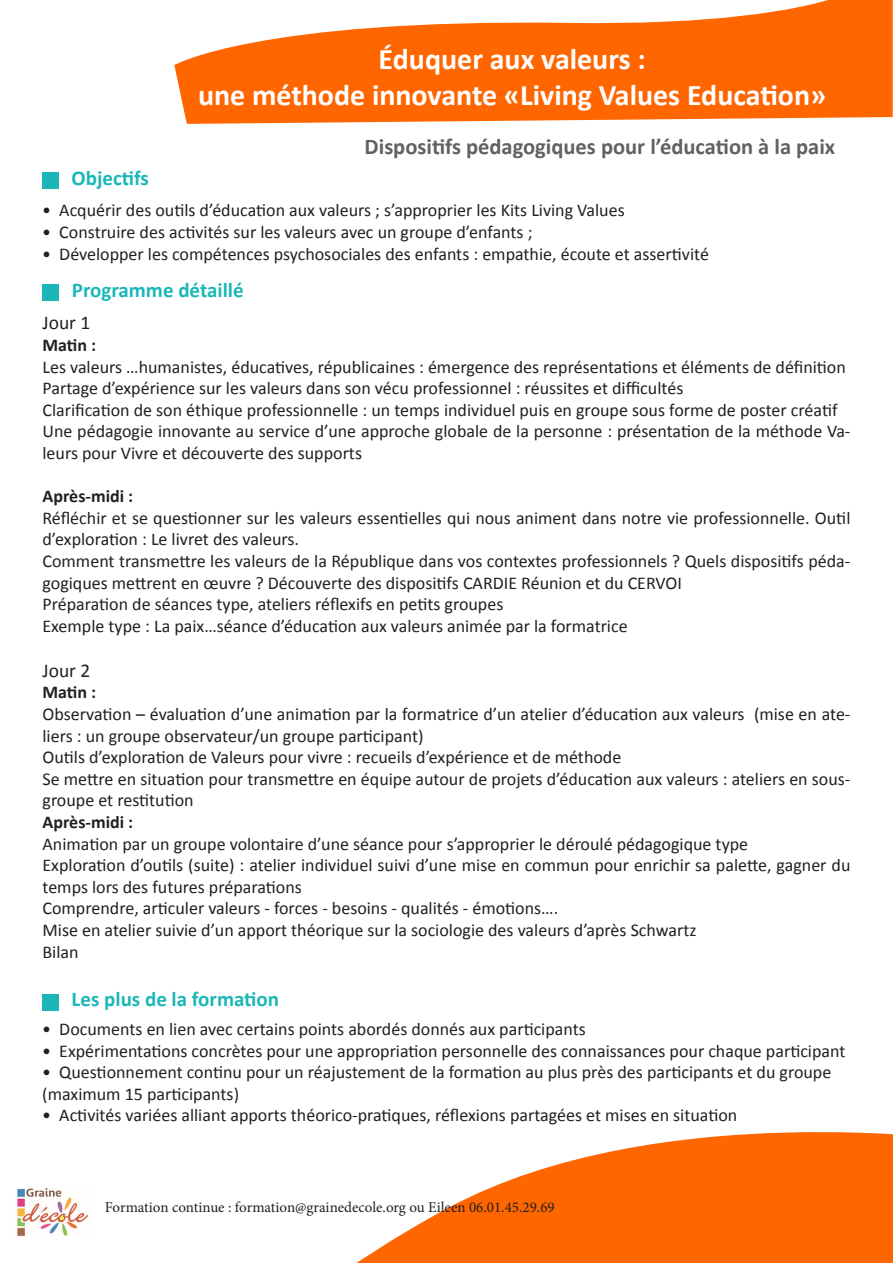
<style>
.page{position:relative;width:893px;height:1263px;background:#fff}
.page>*{position:absolute;margin:0;border:0;box-sizing:border-box;transform-origin:0 0}
.t1{font:700 30px "Calibri";color:#fff}
.t2{font:700 22.5px "Calibri";color:#616164}
.t3{font:700 21px "Calibri";color:#1bb7b8}
.t4{font:19.5px "Calibri";color:#231f20}
.t5{font:18px/21.6px "Calibri";color:#231f20}
.t6{font:700 18px "Calibri";color:#231f20}
.t7{font:15px "Minion Pro";color:#231f20}
</style>
<div class="page">
<div style="left:42px;top:172px;width:17px;height:17px;background:#1bb7b8"></div>
<div style="left:42px;top:994px;width:17px;height:17px;background:#1bb7b8"></div>
<svg style="left:174px;top:0;width:719px;height:124px;fill:#f60"></svg>
<svg style="left:356px;top:1132px;width:537px;height:131px;fill:#f60"></svg>
<img style="left:17px;top:1188px;width:72px;height:49px">
<div style="left:43px;top:284px;width:16px;height:17px;background:#1bb7b8"></div>
<p class="t1" style="left:379px;top:38px;width:269px">Éduquer aux valeurs :</p>
<p class="t1" style="left:198px;top:74px;width:630px">une méthode innovante «Living Values Education»</p>
<p class="t3" style="left:72px;top:163px;width:79px">Objectifs</p>
<p class="t2" style="left:365px;top:130px;width:472px">Dispositifs pédagogiques pour l’éducation à la paix</p>
<p class="t5" style="left:42px;top:199px;width:584px">• Acquérir des outils d’éducation aux valeurs ; s’approprier les Kits Living Values</p>
<p class="t5" style="left:42px;top:221px;width:492px">• Construire des activités sur les valeurs avec un groupe d’enfants ;</p>
<p class="t5" style="left:42px;top:242px;width:668px">• Développer les compétences psychosociales des enfants : empathie, écoute et assertivité</p>
<p class="t3" style="left:72px;top:275px;width:173px">Programme détaillé</p>
<p class="t4" style="left:43px;top:309px;width:49px">Jour 1</p>
<p class="t6" style="left:43px;top:332px;width:55px">Matin :</p>
<p class="t5" style="left:43px;top:355px;width:805px">Les valeurs …humanistes, éducatives, républicaines : émergence des représentations et éléments de définition</p>
<p class="t5" style="left:43px;top:377px;width:642px">Partage d’expérience sur les valeurs dans son vécu professionnel : réussites et difficultés</p>
<p class="t5" style="left:43px;top:398px;width:796px">Clarification de son éthique professionnelle : un temps individuel puis en groupe sous forme de poster créatif</p>
<p class="t5" style="left:43px;top:420px;width:809px">Une pédagogie innovante au service d’une approche globale de la personne : présentation de la méthode Va&shy;leurs pour Vivre et découverte des supports</p>
<p class="t6" style="left:43px;top:483px;width:92px">Après-midi :</p>
<p class="t5" style="left:43px;top:506px;width:809px">Réfléchir et se questionner sur les valeurs essentielles qui nous animent dans notre vie professionnelle. Outil d’exploration : Le livret des valeurs.</p>
<p class="t5" style="left:43px;top:550px;width:809px">Comment transmettre les valeurs de la République dans vos contextes professionnels ? Quels dispositifs péda&shy;gogiques mettrent en œuvre ? Découverte des dispositifs CARDIE Réunion et du CERVOI</p>
<p class="t5" style="left:43px;top:593px;width:462px">Préparation de séances type, ateliers réflexifs en petits groupes</p>
<p class="t5" style="left:43px;top:614px;width:587px">Exemple type : La paix…séance d’éducation aux valeurs animée par la formatrice</p>
<p class="t4" style="left:43px;top:657px;width:49px">Jour 2</p>
<p class="t6" style="left:43px;top:680px;width:55px">Matin :</p>
<p class="t5" style="left:43px;top:703px;width:809px">Observation – évaluation d’une animation par la formatrice d’un atelier d’éducation aux valeurs (mise en ate&shy;liers : un groupe observateur/un groupe participant)</p>
<p class="t5" style="left:43px;top:746px;width:580px">Outils d’exploration de Valeurs pour vivre : recueils d’expérience et de méthode</p>
<p class="t5" style="left:43px;top:767px;width:809px">Se mettre en situation pour transmettre en équipe autour de projets d’éducation aux valeurs : ateliers en sous&shy;groupe et restitution</p>
<p class="t6" style="left:43px;top:809px;width:92px">Après-midi :</p>
<p class="t5" style="left:43px;top:832px;width:707px">Animation par un groupe volontaire d’une séance pour s’approprier le déroulé pédagogique type</p>
<p class="t5" style="left:43px;top:854px;width:809px">Exploration d’outils (suite) : atelier individuel suivi d’une mise en commun pour enrichir sa palette, gagner du temps lors des futures préparations</p>
<p class="t5" style="left:43px;top:897px;width:517px">Comprendre, articuler valeurs - forces - besoins - qualités - émotions….</p>
<p class="t5" style="left:43px;top:919px;width:656px">Mise en atelier suivie d’un apport théorique sur la sociologie des valeurs d’après Schwartz</p>
<p class="t5" style="left:43px;top:940px;width:38px">Bilan</p>
<p class="t3" style="left:72px;top:984px;width:209px">Les plus de la formation</p>
<p class="t5" style="left:42px;top:1018px;width:545px">• Documents en lien avec certains points abordés donnés aux participants</p>
<p class="t5" style="left:42px;top:1039px;width:805px">• Expérimentations concrètes pour une appropriation personnelle des connaissances pour chaque participant</p>
<p class="t5" style="left:42px;top:1061px;width:791px">• Questionnement continu pour un réajustement de la formation au plus près des participants et du groupe (maximum 15 participants)</p>
<p class="t5" style="left:42px;top:1104px;width:697px">• Activités variées alliant apports théorico-pratiques, réflexions partagées et mises en situation</p>
<p class="t7" style="left:105px;top:1197px;width:451px">Formation continue : formation@grainedecole.org ou Eileen 06.01.45.29.69</p>
</div>
